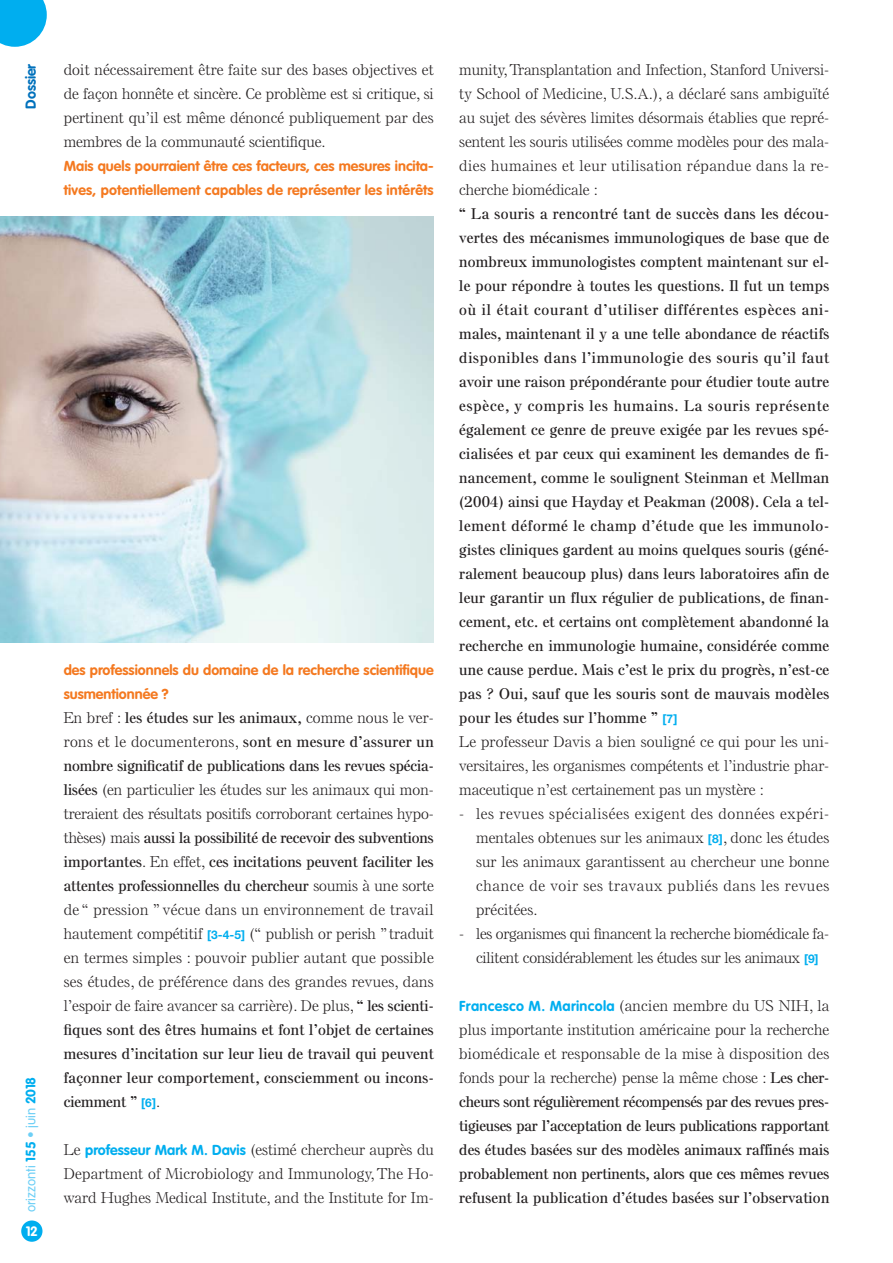
<style>
.page{position:relative;width:893px;height:1263px;background:#fff}
.page>*{position:absolute;margin:0;border:0;box-sizing:border-box;transform-origin:0 0}
.t1{font:300 15px/24px "Else NPL";letter-spacing:.005em;color:#231f20;text-align:justify}
.t2{font:600 15px/24px "Else NPL";letter-spacing:.02em;color:#231f20}
.t3{font:700 14.25px/24px "VAG Rounded";color:#f47920}
.t4{font:700 14.25px "VAG Rounded";color:#0071bc}
.t5{font:300 13.5px "VAG Rounded";color:#6dcff6}
.t6{font:700 13.5px "VAG Rounded";color:#fff}
.s1{font-weight:700;color:#00aeef}
.s2{font-weight:600}
.s3{font-family:"Helvetica Neue";font-weight:700;font-size:12px;color:#00aeef}
.s4{font-family:"VAG Rounded";font-weight:700;font-size:14.25px;color:#00aeef}
.s5{font-weight:300}
</style>
<div class="page">
<svg style="left:0;top:0;width:47px;height:47px;background:#1fb8f0"></svg>
<div style="left:21px;top:1220px;width:21px;height:22px;background:#00aeef;border-radius:50%"></div>
<img style="left:0;top:217px;width:434px;height:425px">
<p class="t4" style="left:25px;top:109px;width:47px;rotate:-90deg">Dossier</p>
<p class="t1" style="left:64px;top:59px;width:371px">doit nécessairement être faite sur des bases objectives et de façon honnête et sincère. Ce problème est si critique, si pertinent qu’il est même dénoncé publiquement par des membres de la communauté scientifique.</p>
<p class="t3" style="left:64px;top:155px;width:371px">Mais quels pourraient être ces facteurs, ces mesures incita&shy;tives, potentiellement capables de représenter les intérêts</p>
<p class="t5" style="left:25px;top:1212px;width:137px;rotate:-90deg">orizzonti <span class="s1">155</span> • juin <span class="s1">2018</span></p>
<p class="t6" style="left:26px;top:1225px;width:13px">12</p>
<p class="t3" style="left:64px;top:659px;width:371px">des professionnels du domaine de la recherche scientifique susmentionnée ?</p>
<p class="t1" style="left:64px;top:707px;width:372px">En bref : <span class="s2">les études sur les animaux,</span> comme nous le ver&shy;rons et le documenterons, <span class="s2">sont en mesure d’assurer un nombre significatif de publications dans les revues spécia&shy;lisées</span> (en particulier les études sur les animaux qui mon&shy;treraient des résultats positifs corroborant certaines hypo&shy;thèses) mais <span class="s2">aussi la possibilité de recevoir des subventions importantes</span>. En effet, <span class="s2">ces incitations peuvent faciliter les attentes professionnelles du chercheur</span> soumis à une sorte de “ pression ” vécue dans un environnement de travail hautement compétitif <span class="s3">[3-4-5]</span> (“ publish or perish ” traduit en termes simples : pouvoir publier autant que possible ses études, de préférence dans des grandes revues, dans l’espoir de faire avancer sa carrière). De plus, <span class="s2">“ les scienti&shy;fiques sont des êtres humains et font l’objet de certaines mesures d’incitation sur leur lieu de travail qui peuvent façonner leur comportement, consciemment ou incons&shy;ciemment ”</span> <span class="s3">[6]</span>.</p>
<p class="t1" style="left:64px;top:1139px;width:371px">Le <span class="s4">professeur Mark M. Davis</span> (estimé chercheur auprès du Department of Microbiology and Immunology, The Ho&shy;ward Hughes Medical Institute, and the Institute for Im-</p>
<p class="t1" style="left:459px;top:59px;width:371px">munity, Transplantation and Infection, Stanford Universi&shy;ty School of Medicine, U.S.A.), a déclaré sans ambiguïté au sujet des sévères limites désormais établies que repré&shy;sentent les souris utilisées comme modèles pour des mala&shy;dies humaines et leur utilisation répandue dans la re&shy;cherche biomédicale :</p>
<p class="t2" style="left:459px;top:203px;width:371px">“ La souris a rencontré tant de succès dans les décou&shy;vertes des mécanismes immunologiques de base que de nombreux immunologistes comptent maintenant sur el&shy;le pour répondre à toutes les questions. Il fut un temps où il était courant d’utiliser différentes espèces ani&shy;males, maintenant il y a une telle abondance de réactifs disponibles dans l’immunologie des souris qu’il faut avoir une raison prépondérante pour étudier toute autre espèce, y compris les humains. La souris représente également ce genre de preuve exigée par les revues spé&shy;cialisées et par ceux qui examinent les demandes de fi&shy;nancement, comme le soulignent Steinman et Mellman (2004) ainsi que Hayday et Peakman (2008). Cela a tel&shy;lement déformé le champ d’étude que les immunolo&shy;gistes cliniques gardent au moins quelques souris (géné&shy;ralement beaucoup plus) dans leurs laboratoires afin de leur garantir un flux régulier de publications, de finan&shy;cement, etc. et certains ont complètement abandonné la recherche en immunologie humaine, considérée comme une cause perdue. Mais c’est le prix du progrès, n’est-ce pas ? Oui, sauf que les souris sont de mauvais modèles pour les études sur l’homme ” <span class="s3">[7]<br></span><span class="s5">Le professeur Davis a bien souligné ce qui pour les uni&shy;versitaires, les organismes compétents et l’industrie phar&shy;maceutique n’est certainement pas un mystère :</span></p>
<p class="t1" style="left:476px;top:803px;width:355px;text-indent:-17px">- les revues spécialisées exigent des données expéri&shy;mentales obtenues sur les animaux <span class="s3">[8]</span>, donc les études sur les animaux garantissent au chercheur une bonne chance de voir ses travaux publiés dans les revues précitées.</p>
<p class="t1" style="left:459px;top:923px;width:371px;text-align:center">- les organismes qui financent la recherche biomédicale fa&shy;cilitent considérablement les études sur les animaux <span class="s3">[9]</span></p>
<p class="t2" style="left:459px;top:995px;width:372px;text-align:justify"><span class="s4">Francesco M. Marincola</span> <span class="s5">(ancien membre du US NIH, la plus importante institution américaine pour la recherche biomédicale et responsable de la mise à disposition des fonds pour la recherche) pense la même chose :</span> Les cher&shy;cheurs sont régulièrement récompensés par des revues pres&shy;tigieuses par l’acceptation de leurs publications rapportant des études basées sur des modèles animaux raffinés mais probablement non pertinents, alors que ces mêmes revues refusent la publication d’études basées sur l’observation</p>
</div>
